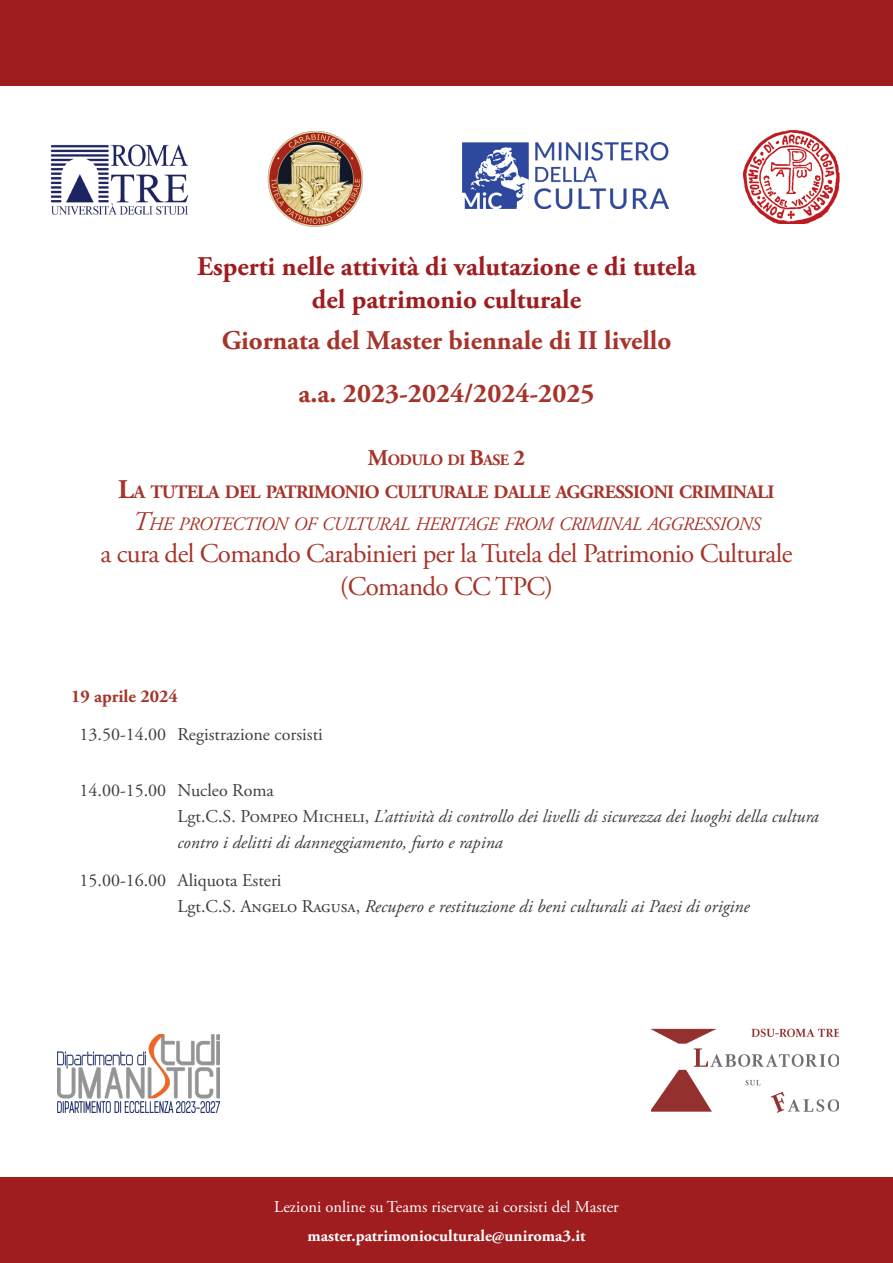
<style>
.page{position:relative;width:893px;height:1263px;background:#fff}
.page>*{position:absolute;margin:0;border:0;box-sizing:border-box;transform-origin:0 0}
.t1{font:27px "Adobe Garamond Pro";letter-spacing:-.025em;color:#a6342a}
.t2{font:700 27px "Adobe Garamond Pro";color:#9f1c1f}
.t3{font:700 27px "Adobe Garamond Pro";color:#a6342a}
.t4{font:700 18.9px "Adobe Garamond Pro";letter-spacing:-.035em;color:#a6342a}
.t5{font:italic 18.9px "Adobe Garamond Pro";letter-spacing:-.035em;color:#a6342a}
.t6{font:italic 18px "Adobe Garamond Pro";color:#3e3e3f}
.t7{font:18px "Adobe Garamond Pro";color:#3e3e3f}
.t8{font:700 18px "Adobe Garamond Pro";color:#a6342a}
.t9{font:16.5px "Adobe Garamond Pro";color:#fff}
.t10{font:700 16.5px "Adobe Garamond Pro";color:#fff}
.t11{font:700 15.75px "Adobe Garamond Pro";letter-spacing:-.035em;color:#a6342a}
.s1{font-size:22.5px}
.s2{font-size:27px}
.s3{font-style:normal}
</style>
<div class="page">
<img style="left:267px;top:131px;width:96px;height:96px">
<img style="left:463px;top:142px;width:206px;height:67px">
<img style="left:742px;top:130px;width:98px;height:94px">
<img style="left:50px;top:144px;width:139px;height:71px">
<div style="left:0;top:1178px;width:893px;height:85px;background:#9f1c1f"></div>
<div style="left:0;top:0;width:893px;height:85px;background:#9f1c1f"></div>
<img style="left:58px;top:1035px;width:161px;height:78px">
<img style="left:651px;top:1028px;width:188px;height:85px">
<p class="t2" style="left:197px;top:251px;width:500px">Esperti nelle attività di valutazione e di tutela</p>
<p class="t2" style="left:312px;top:283px;width:271px">del patrimonio culturale</p>
<p class="t3" style="left:222px;top:324px;width:451px">Giornata del Master biennale di II livello</p>
<p class="t3" style="left:298px;top:378px;width:297px">a.a. 2023-2024/2024-2025</p>
<p class="t11" style="left:368px;top:451px;width:159px"><span class="s1">M</span>ODULO DI <span class="s1">B</span>ASE <span class="s1">2</span></p>
<p class="t4" style="left:118px;top:481px;width:658px"><span class="s2">L</span>A TUTELA DEL PATRIMONIO CULTURALE DALLE AGGRESSIONI CRIMINALI</p>
<p class="t5" style="left:132px;top:513px;width:630px"><span class="s2">T</span>HE PROTECTION OF CULTURAL HERITAGE FROM CRIMINAL AGGRESSIONS</p>
<p class="t1" style="left:100px;top:538px;width:693px">a cura del Comando Carabinieri per la Tutela del Patrimonio Culturale</p>
<p class="t1" style="left:340px;top:570px;width:215px">(Comando CC TPC)</p>
<p class="t8" style="left:71px;top:686px;width:108px">19 aprile 2024</p>
<p class="t7" style="left:80px;top:724px;width:245px">13.50-14.00 Registrazione corsisti</p>
<p class="t7" style="left:80px;top:779px;width:196px">14.00-15.00 Nucleo Roma</p>
<p class="t6" style="left:178px;top:805px;width:643px"><span class="s3">Lgt.C.S. Pompeo Micheli,</span> L’attività di controllo dei livelli di sicurezza dei luoghi della cultura</p>
<p class="t6" style="left:178px;top:831px;width:327px">contro i delitti di danneggiamento, furto e rapina</p>
<p class="t7" style="left:80px;top:870px;width:204px">15.00-16.00 Aliquota Esteri</p>
<p class="t6" style="left:178px;top:896px;width:574px"><span class="s3">Lgt.C.S. Angelo Ragusa,</span> Recupero e restituzione di beni culturali ai Paesi di origine</p>
<p class="t9" style="left:274px;top:1197px;width:346px">Lezioni online su Teams riservate ai corsisti del Master</p>
<p class="t10" style="left:307px;top:1226px;width:279px">master.patrimonioculturale@uniroma3.it</p>
</div>
